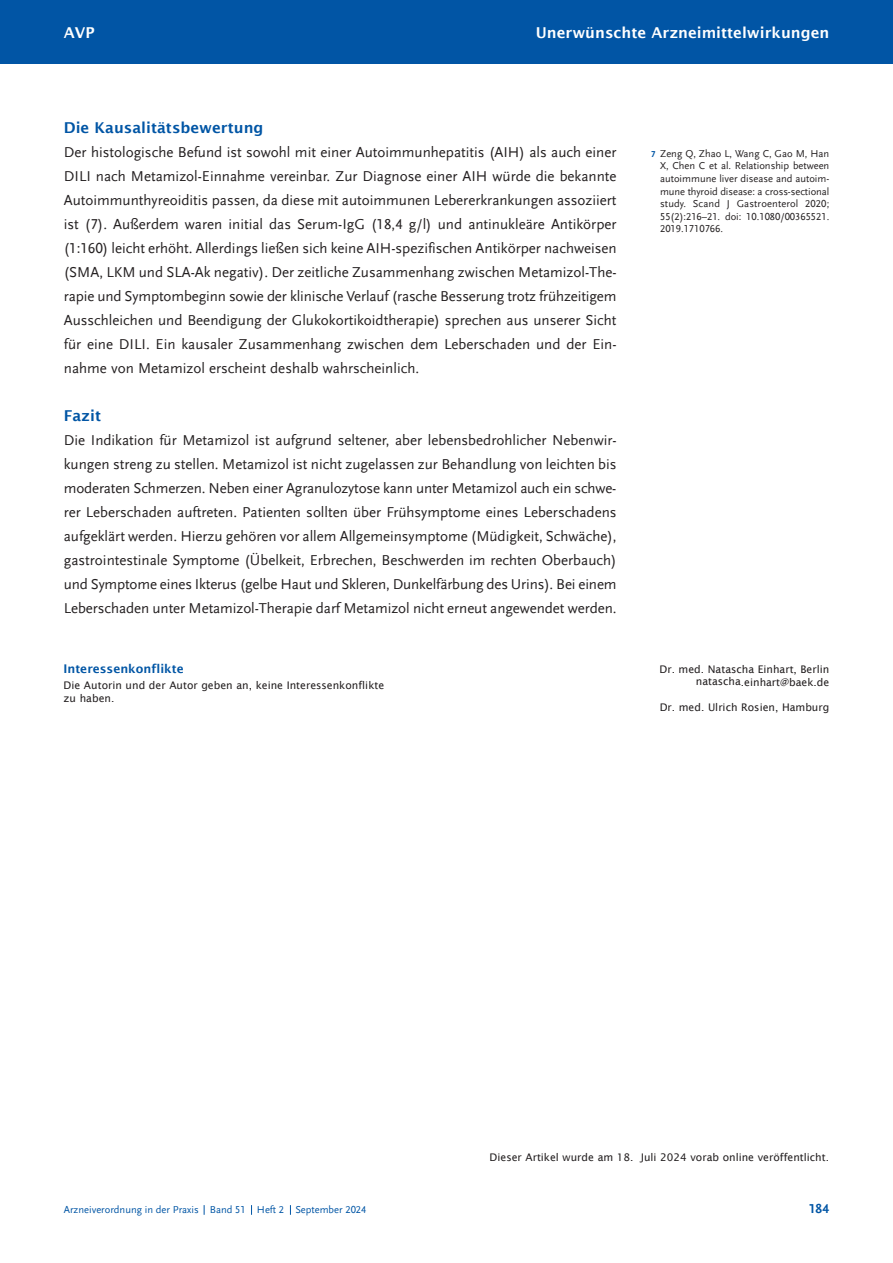
<style>
.page{position:relative;width:893px;height:1263px;background:#fff}
.page>*{position:absolute;margin:0;border:0;box-sizing:border-box;transform-origin:0 0}
.t1{font:15px/24px "Scala Sans LF";color:#231f20;text-align:justify}
.t2{font:600 15px "Lucida Sans";color:#fff}
.t3{font:600 15px "Lucida Sans";color:#0155a5}
.t4{font:700 13.5px "Scala Sans LF";color:#0155a5}
.t5{font:600 12px "Lucida Sans";color:#0155a5}
.t6{font:10.5px/12.6px "Scala Sans LF";color:#231f20;text-align:justify}
.t7{font:10.5px/12.6px "Lucida Sans";color:#231f20;text-align:right}
.t8{font:10.5px "Scala Sans LF";color:#0155a5}
.s1{font-weight:700;font-size:9px;color:#0155a5}
</style>
<div class="page">
<div style="left:0;top:0;width:893px;height:64px;background:#0155a5"></div>
<p class="t2" style="left:64px;top:24px;width:32px">AVP</p>
<p class="t2" style="left:536px;top:24px;width:295px">Unerwünschte Arzneimittelwirkungen</p>
<p class="t3" style="left:64px;top:119px;width:201px">Die Kausalitätsbewertung</p>
<p class="t1" style="left:64px;top:141px;width:554px">Der histologische Befund ist sowohl mit einer Autoimmunhepatitis (AIH) als auch einer DILI nach Metamizol-Einnahme vereinbar. Zur Diagnose einer AIH würde die bekannte Autoimmunthyreoiditis passen, da diese mit autoimmunen Lebererkrankungen assoziiert ist (7). Außerdem waren initial das Serum-IgG (18,4 g/l) und antinukleäre Antikörper (1:160) leicht erhöht. Allerdings ließen sich keine AIH-spezifischen Antikörper nachweisen (SMA, LKM und SLA-Ak negativ). Der zeitliche Zusammenhang zwischen Metamizol-The&shy;rapie und Symptombeginn sowie der klinische Verlauf (rasche Besserung trotz frühzeitigem Ausschleichen und Beendigung der Glukokortikoidtherapie) sprechen aus unserer Sicht für eine DILI. Ein kausaler Zusammenhang zwischen dem Leberschaden und der Ein - nahme von Metamizol erscheint deshalb wahrscheinlich.</p>
<p class="t3" style="left:64px;top:407px;width:39px">Fazit</p>
<p class="t1" style="left:64px;top:429px;width:554px">Die Indikation für Metamizol ist aufgrund seltener, aber lebensbedrohlicher Nebenwir&shy;kungen streng zu stellen. Metamizol ist nicht zugelassen zur Behandlung von leichten bis moderaten Schmerzen. Neben einer Agranulozytose kann unter Metamizol auch ein schwe&shy;rer Leberschaden auftreten. Patienten sollten über Frühsymptome eines Leberschadens aufgeklärt werden. Hierzu gehören vor allem Allgemeinsymptome (Müdigkeit, Schwäche), gastrointestinale Symptome (Übelkeit, Erbrechen, Beschwerden im rechten Oberbauch) und Symptome eines Ikterus (gelbe Haut und Skleren, Dunkelfärbung des Urins). Bei einem Leberschaden unter Metamizol-Therapie darf Metamizol nicht erneut angewendet werden.</p>
<p class="t5" style="left:64px;top:661px;width:122px">Interessenkonflikte</p>
<p class="t7" style="left:64px;top:679px;width:322px;text-align:left">Die Autorin und der Autor geben an, keine Interessenkonflikte zu haben.</p>
<p class="t6" style="left:660px;top:147px;width:171px;text-indent:-9px"><span class="s1">7</span> Zeng Q, Zhao L, Wang C, Gao M, Han X, Chen C et al. Relationship between autoimmune liver disease and autoim&shy;mune thyroid disease: a cross-sectional study. Scand J Gastroenterol 2020; 55(2):216–21. doi: 10.1080/00365521.<br>2019.1710766.</p>
<p class="t7" style="left:659px;top:663px;width:171px">Dr. med. Natascha Einhart, Berlin natascha.einhart@baek.de</p>
<p class="t7" style="left:660px;top:700px;width:171px">Dr. med. Ulrich Rosien, Hamburg</p>
<p class="t7" style="left:490px;top:1150px;width:341px">Dieser Artikel wurde am 18. Juli 2024 vorab online veröffentlicht.</p>
<p class="t8" style="left:64px;top:1204px;width:304px">Arzneiverordnung in der Praxis Band 51 Heft 2 September 2024</p>
<p class="t4" style="left:809px;top:1202px;width:22px">184</p>
</div>
